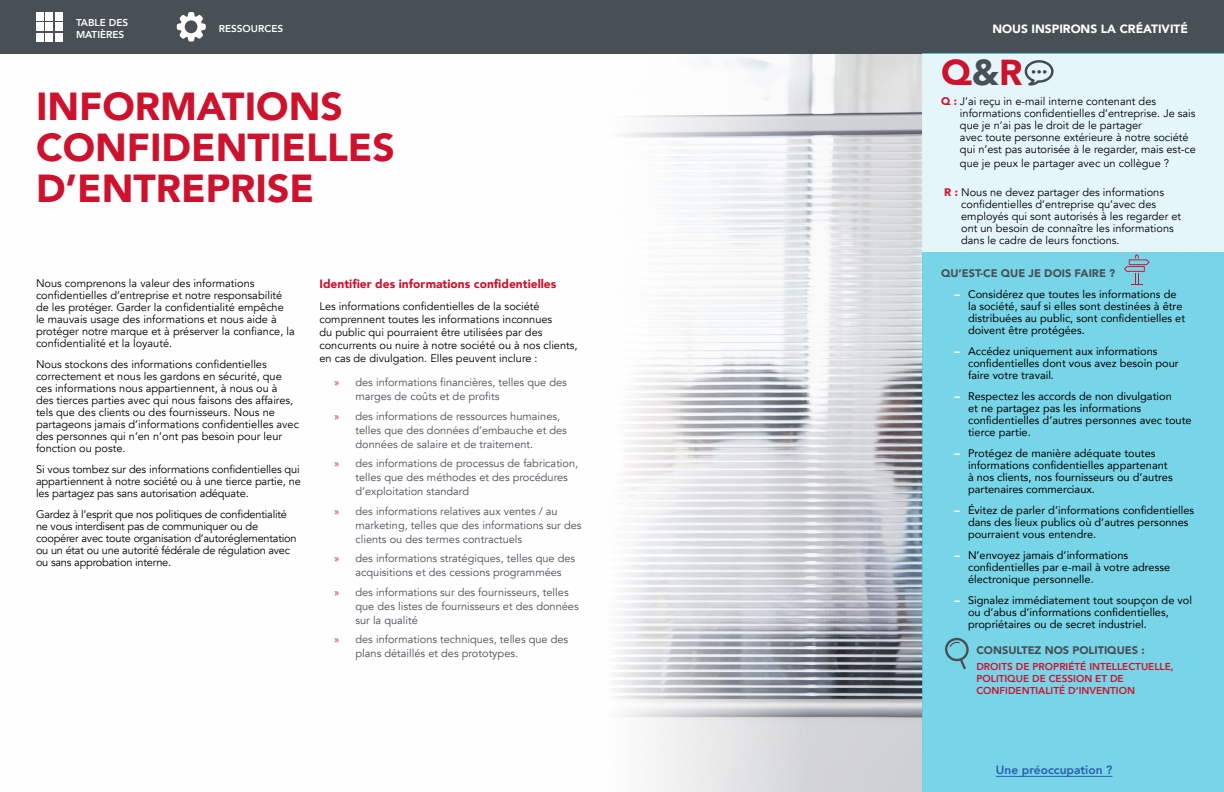
<style>
.page{position:relative;width:1224px;height:792px;background:#fff}
.page>*{position:absolute;margin:0;border:0;box-sizing:border-box;transform-origin:0 0}
.t1{font:900 39px/41px "Avenir";color:#cd122d}
.t2{font:900 36px "Avenir";color:#cd122d}
.t3{font:900 12px "Avenir";color:#fff}
.t4{font:900 12px "Avenir";color:#cd122d}
.t5{font:800 12px "Avenir";color:#2a5db0}
.t6{font:11px/12px "Avenir";color:#000}
.t7{font:11px/12px "Avenir";color:#000}
.t8{font:11px/14px "Avenir";color:#484f55}
.t9{font:11px/12px "Avenir";letter-spacing:-.02em;color:#000}
.t10{font:900 11px "Avenir";color:#484f55}
.t11{font:800 10px/12px "Avenir";color:#cd122d}
.t12{font:800 10px/12px "Avenir";color:#fff}
.s1{font-family:"Myriad Pro";color:#cd122d}
.s2{color:#484f55}
.s3{font-weight:900;color:#cd122d}
.s4{font-weight:900;color:#fff}
</style>
<div class="page">
<div style="left:0;top:0;width:1224px;height:54px;background:#484f55"></div>
<div style="left:36px;top:12px;width:8px;height:8px;background:#fff"></div>
<div style="left:36px;top:23px;width:8px;height:8px;background:#fff"></div>
<div style="left:36px;top:33px;width:8px;height:8px;background:#fff"></div>
<div style="left:46px;top:12px;width:7px;height:9px;background:#fff"></div>
<div style="left:46px;top:23px;width:7px;height:8px;background:#fff"></div>
<div style="left:46px;top:33px;width:7px;height:9px;background:#fff"></div>
<div style="left:55px;top:12px;width:8px;height:8px;background:#fff"></div>
<div style="left:55px;top:23px;width:8px;height:8px;background:#fff"></div>
<div style="left:55px;top:33px;width:8px;height:8px;background:#fff"></div>
<svg style="left:177px;top:12px;width:29px;height:30px"></svg>
<img style="left:615px;top:54px;width:307px;height:738px">
<div style="left:922px;top:54px;width:302px;height:738px;background:#78d5e7"></div>
<div style="left:922px;top:54px;width:302px;height:198px;background:#e4f6fa"></div>
<svg style="left:1025px;top:60px;width:29px;height:26px"></svg>
<svg style="left:1124px;top:255px;width:26px;height:30px"></svg>
<svg style="left:945px;top:637px;width:24px;height:32px"></svg>
<hr style="left:996px;top:776px;width:116px;height:1px;background:#2a5db0">
<p class="t12" style="left:76px;top:16px;width:54px">TABLE DES<br>MATIÈRES</p>
<p class="t12" style="left:219px;top:22px;width:66px">RESSOURCES</p>
<p class="t3" style="left:992px;top:19px;width:197px">NOUS INSPIRONS LA CRÉATIVITÉ</p>
<p class="t3" style="left:1063px;top:19px;width:126px">NSÉRER UN TITRE ICI</p>
<h1 class="t1" style="left:36px;top:85px;width:360px">INFORMATIONS<br>CONFIDENTIELLES<br>D’ENTREPRISE</h1>
<p class="t6" style="left:36px;top:277px;width:260px">Nous comprenons la valeur des informations confidentielles d’entreprise et notre responsabilité de les protéger. Garder la confidentialité empêche le mauvais usage des informations et nous aide à protéger notre marque et à préserver la confiance, la confidentialité et la loyauté.</p>
<p class="t6" style="left:36px;top:358px;width:264px">Nous stockons des informations confidentielles correctement et nous les gardons en sécurité, que ces informations nous appartiennent, à nous ou à<br>des tierces parties avec qui nous faisons des affaires, tels que des clients ou des fournisseurs. Nous ne partageons jamais d’informations confidentielles avec des personnes qui n’en n’ont pas besoin pour leur fonction ou poste.</p>
<p class="t6" style="left:36px;top:463px;width:266px;text-align:justify">Si vous tombez sur des informations confidentielles qui appartiennent à notre société ou à une tierce partie, ne les partagez pas sans autorisation adéquate.</p>
<p class="t9" style="left:36px;top:508px;width:262px">Gardez à l’esprit que nos politiques de confidentialité ne vous interdisent pas de communiquer ou de coopérer avec toute organisation d’autoréglementation ou un état ou une autorité fédérale de régulation avec ou sans approbation interne.</p>
<p class="t4" style="left:320px;top:274px;width:238px">Identifier des informations confidentielles</p>
<p class="t6" style="left:320px;top:300px;width:260px;line-height:13px">Les informations confidentielles de la société comprennent toutes les informations inconnues<br>du public qui pourraient être utilisées par des concurrents ou nuire à notre société ou à nos clients, en cas de divulgation. Elles peuvent inclure :</p>
<p class="t8" style="left:355px;top:375px;width:213px;text-indent:-21px"><span class="s1">»</span> des informations financières, telles que des marges de coûts et de profits</p>
<p class="t8" style="left:355px;top:409px;width:213px;text-indent:-21px"><span class="s1">»</span> des informations de ressources humaines, telles que des données d’embauche et des données de salaire et de traitement.</p>
<p class="t8" style="left:355px;top:456px;width:224px;text-indent:-21px"><span class="s1">»</span> des informations de processus de fabrication, telles que des méthodes et des procédures d’exploitation standard</p>
<p class="t8" style="left:355px;top:504px;width:228px;text-indent:-21px"><span class="s1">»</span> des informations relatives aux ventes / au marketing, telles que des informations sur des clients ou des termes contractuels</p>
<p class="t8" style="left:355px;top:551px;width:221px;text-indent:-21px"><span class="s1">»</span> des informations stratégiques, telles que des acquisitions et des cessions programmées</p>
<p class="t8" style="left:355px;top:585px;width:225px;text-indent:-21px"><span class="s1">»</span> des informations sur des fournisseurs, telles que des listes de fournisseurs et des données sur la qualité</p>
<p class="t8" style="left:355px;top:632px;width:214px;text-indent:-21px"><span class="s1">»</span> des informations techniques, telles que des plans détaillés et des prototypes.</p>
<h2 class="t2" style="left:941px;top:42px;width:83px">Q<span class="s2">&amp;</span>R</h2>
<p class="t6" style="left:960px;top:96px;width:238px;text-indent:-19px"><span class="s3">Q :</span> J’ai reçu in e-mail interne contenant des informations confidentielles d’entreprise. Je sais que je n’ai pas le droit de le partager<br>avec toute personne extérieure à notre société qui n’est pas autorisée à le regarder, mais est-ce</p>
<p class="t6" style="left:960px;top:158px;width:211px">que je peux le partager avec un collègue ?</p>
<p class="t6" style="left:961px;top:187px;width:221px;text-indent:-17px"><span class="s3">R :</span> Nous ne devez partager des informations confidentielles d’entreprise qu’avec des employés qui sont autorisés à les regarder et ont un besoin de connaître les informations dans le cadre de leurs fonctions.</p>
<p class="t10" style="left:941px;top:264px;width:176px">QU’EST-CE QUE JE DOIS FAIRE ?</p>
<p class="t7" style="left:968px;top:288px;width:219px;text-indent:-13px"><span class="s4">–</span> Considérez que toutes les informations de la société, sauf si elles sont destinées à être distribuées au public, sont confidentielles et doivent être protégées.</p>
<p class="t7" style="left:968px;top:345px;width:212px;text-indent:-13px"><span class="s4">–</span> Accédez uniquement aux informations confidentielles dont vous avez besoin pour faire votre travail.</p>
<p class="t7" style="left:968px;top:390px;width:225px;text-indent:-13px"><span class="s4">–</span> Respectez les accords de non divulgation<br>et ne partagez pas les informations confidentielles d’autres personnes avec toute tierce partie.</p>
<p class="t7" style="left:968px;top:447px;width:206px;text-indent:-13px"><span class="s4">–</span> Protégez de manière adéquate toutes informations confidentielles appartenant à nos clients, nos fournisseurs ou d’autres partenaires commerciaux.</p>
<p class="t7" style="left:968px;top:504px;width:228px;text-indent:-13px"><span class="s4">–</span> Évitez de parler d’informations confidentielles dans des lieux publics où d’autres personnes pourraient vous entendre.</p>
<p class="t7" style="left:968px;top:549px;width:204px;text-indent:-13px"><span class="s4">–</span> N’envoyez jamais d’informations confidentielles par e-mail à votre adresse électronique personnelle.</p>
<p class="t7" style="left:968px;top:594px;width:225px;text-indent:-13px"><span class="s4">–</span> Signalez immédiatement tout soupçon de vol ou d’abus d’informations confidentielles, propriétaires ou de secret industriel.</p>
<p class="t10" style="left:976px;top:640px;width:170px">CONSULTEZ NOS POLITIQUES :</p>
<p class="t11" style="left:976px;top:661px;width:199px">DROITS DE PROPRIÉTÉ INTELLECTUELLE,<br>POLITIQUE DE CESSION ET DE<br>CONFIDENTIALITÉ D’INVENTION</p>
<p class="t5" style="left:996px;top:761px;width:118px">Une préoccupation ?</p>
</div>
